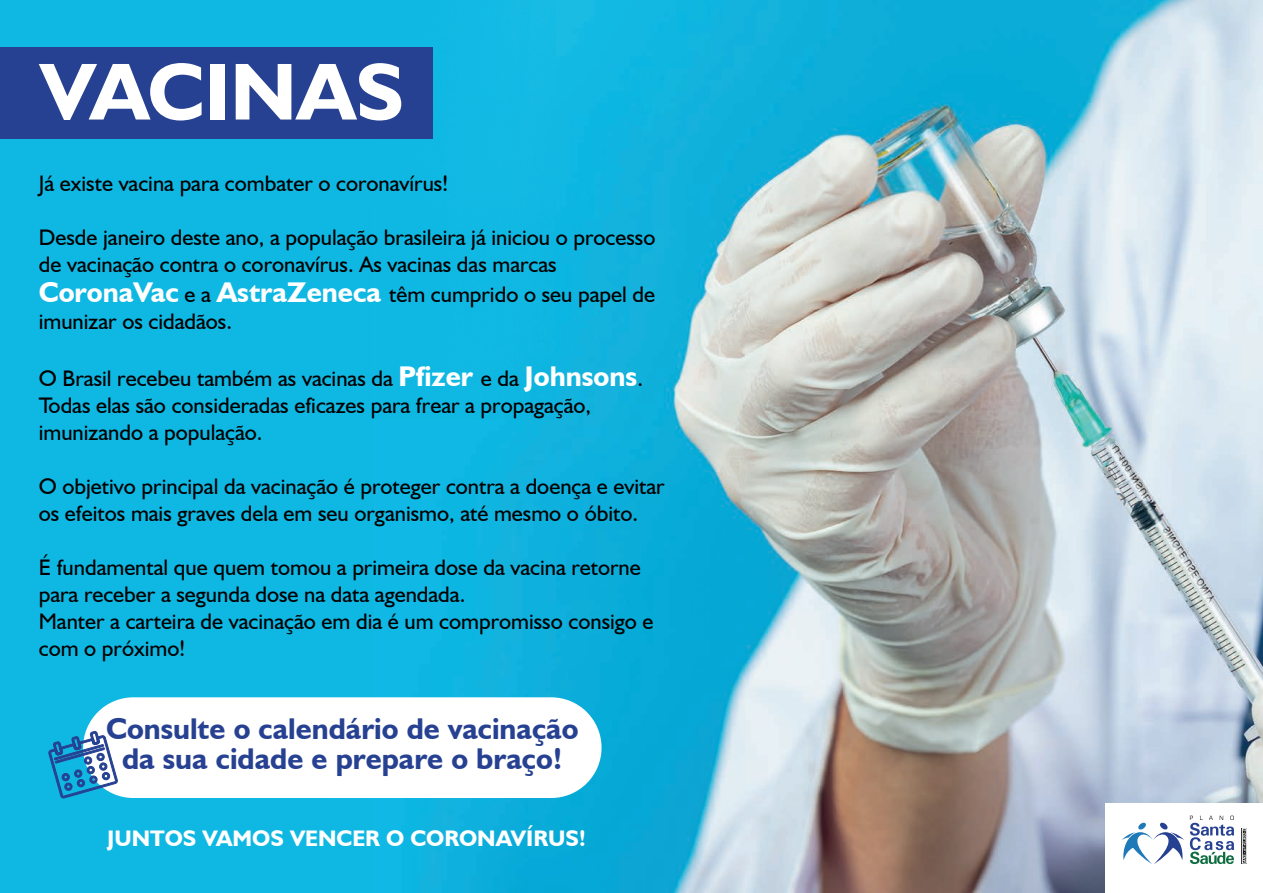
<style>
.page{position:relative;width:1263px;height:893px;background:#fff}
.page>*{position:absolute;margin:0;border:0;box-sizing:border-box;transform-origin:0 0}
.t1{font:700 81.3px "Humanist 521 BT";color:#fff}
.t2{font:700 30px/30px "Humanist 521 BT";color:#274192;text-align:center}
.t3{font:22.5px/27px "Humanist 521 BT";color:#000001}
.t4{font:700 22.5px "Humanist 521 BT";color:#fff}
.s1{font-weight:700;font-size:28.5px;color:#fff}
</style>
<div class="page">
<img style="left:0;top:0;width:1263px;height:893px">
<div style="left:83px;top:697px;width:518px;height:101px;background:#fff;border-radius:50px"></div>
<div style="left:0;top:47px;width:433px;height:91px;background:#274192"></div>
<div style="left:1105px;top:803px;width:158px;height:90px;background:#fff"></div>
<svg style="left:1122px;top:823px;width:62px;height:41px"></svg>
<svg style="left:1190px;top:816px;width:44px;height:48px"></svg>
<svg style="left:1242px;top:828px;width:5px;height:36px"></svg>
<div style="left:1242px;top:829px;width:4px;height:34px;border:1px solid #fff"></div>
<svg style="left:48px;top:728px;width:71px;height:71px"></svg>
<h1 class="t1" style="left:40px;top:41px;width:365px">VACINAS</h1>
<p class="t3" style="left:39px;top:170px;width:411px">Já existe vacina para combater o coronavírus!</p>
<p class="t3" style="left:39px;top:224px;width:618px">Desde janeiro deste ano, a população brasileira já iniciou o processo de vacinação contra o coronavírus. As vacinas das marcas</p>
<p class="t3" style="left:39px;top:281px;width:618px"><span class="s1">CoronaVac</span> e a <span class="s1">AstraZeneca</span> têm cumprido o seu papel de imunizar os cidadãos.</p>
<p class="t3" style="left:39px;top:365px;width:606px">O Brasil recebeu também as vacinas da <span class="s1">Pfizer</span> e da <span class="s1">Johnsons</span>.<br>Todas elas são consideradas eficazes para frear a propagação, imunizando a população.</p>
<p class="t3" style="left:39px;top:473px;width:627px">O objetivo principal da vacinação é proteger contra a doença e evitar os efeitos mais graves dela em seu organismo, até mesmo o óbito.</p>
<p class="t3" style="left:39px;top:554px;width:616px">É fundamental que quem tomou a primeira dose da vacina retorne para receber a segunda dose na data agendada.<br>Manter a carteira de vacinação em dia é um compromisso consigo e com o próximo!</p>
<h2 class="t2" style="left:106px;top:713px;width:474px">Consulte o calendário de vacinação da sua cidade e prepare o braço!</h2>
<p class="t4" style="left:107px;top:824px;width:480px">JUNTOS VAMOS VENCER O CORONAVÍRUS!</p>
</div>
